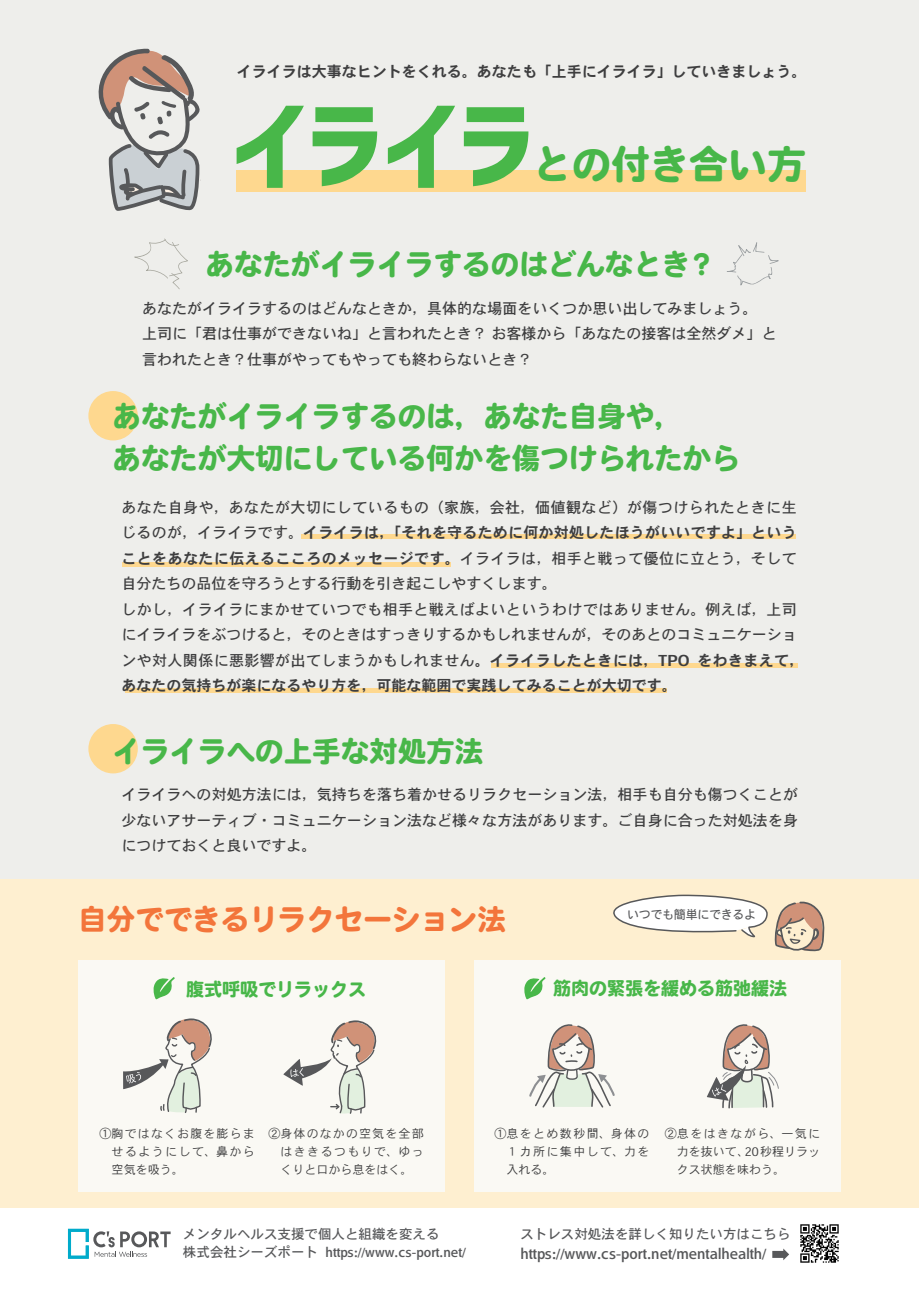
<style>
.page{position:relative;width:919px;height:1289px;background:#fff}
.page>*{position:absolute;margin:0;border:0;box-sizing:border-box;transform-origin:0 0}
.t1{font:102px "Corporate Logo Bold";color:#48b749}
.t2{font:39px "Heisei Maru Go Std W8";color:#48b749}
.t3{font:28.5px/42px "Heisei Maru Go Std W8";color:#48b749}
.t4{font:28.5px "Heisei Maru Go Std W8";color:#f3753b}
.t5{font:18px "Heisei Maru Go Std W8";color:#48b749}
.t6{font:15px/25.5px "Heisei Kaku Go Std W5";color:#3e3e3f}
.t7{font:15px/25.5px "Heisei Kaku Go Std W7";color:#3e3e3f}
.t8{font:15px "Heisei Kaku Go Std W5";letter-spacing:.03em;color:#3e3e3f}
.t9{font:15px "Heisei Kaku Go Std W5";color:#57585a}
.t10{font:13.5px/18px "Heisei Kaku Go Std W5";color:#57585a}
.t11{font:12px/18px "Heisei Kaku Go Std W3";letter-spacing:.095em;color:#3e3e3f;text-align:justify}
.t12{font:12px "Heisei Maru Go Std W4";letter-spacing:-.025em;color:#57585a}
.s1{font-family:"Heisei Kaku Go Std W5"}
.s2{font-family:"Heisei Kaku Go Std W7"}
</style>
<div class="page">
<div style="left:0;top:0;width:918px;height:895px;background:#eeeeeb"></div>
<div style="left:0;top:879px;width:918px;height:329px;background:#feefd0"></div>
<div style="left:88px;top:391px;width:50px;height:49px;background:#fed88f;border-radius:50%"></div>
<div style="left:88px;top:724px;width:50px;height:49px;background:#fed88f;border-radius:50%"></div>
<div style="left:78px;top:960px;width:367px;height:231px;background:#faf9f4"></div>
<svg style="left:153px;top:977px;width:22px;height:22px"></svg>
<svg style="left:283px;top:1020px;width:94px;height:94px"></svg>
<svg style="left:123px;top:1018px;width:89px;height:95px"></svg>
<div style="left:474px;top:960px;width:366px;height:231px;background:#faf9f4"></div>
<svg style="left:524px;top:977px;width:22px;height:22px"></svg>
<svg style="left:528px;top:1024px;width:87px;height:168px"></svg>
<svg style="left:707px;top:1024px;width:72px;height:85px"></svg>
<svg style="left:772px;top:1248px;width:17px;height:12px"></svg>
<svg style="left:134px;top:238px;width:54px;height:51px"></svg>
<svg style="left:726px;top:242px;width:52px;height:43px"></svg>
<hr style="left:301px;top:535px;width:495px;height:4px;background:#fed88f">
<hr style="left:122px;top:562px;width:328px;height:4px;background:#fed88f">
<div style="left:125px;top:688px;width:541px;height:5px;background:#fed88f"></div>
<hr style="left:491px;top:663px;width:306px;height:4px;background:#fed88f">
<svg style="left:774px;top:901px;width:51px;height:51px"></svg>
<div style="left:236px;top:170px;width:569px;height:21px;background:#fed88f"></div>
<svg style="left:98px;top:48px;width:103px;height:163px"></svg>
<svg style="left:68px;top:1228px;width:103px;height:30px"></svg>
<svg style="left:613px;top:894px;width:155px;height:43px"></svg>
<img style="left:800px;top:1224px;width:39px;height:39px">
<p class="t7" style="left:237px;top:59px;width:571px">イライラは大事なヒントをくれる。あなたも「上手にイライラ」していきましょう。</p>
<h1 class="t1" style="left:232px;top:75px;width:304px">イライラ</h1>
<h2 class="t2" style="left:533px;top:143px;width:274px">との付き合い方</h2>
<h3 class="t3" style="left:206px;top:244px;width:511px">あなたがイライラするのはどんなとき？</h3>
<p class="t6" style="left:142px;top:295px;width:636px">あなたがイライラするのはどんなときか，具体的な場面をいくつか思い出してみましょう。<br>上司に「君は仕事ができないね」と言われたとき？ お客様から「あなたの接客は全然ダメ」と言われたとき？仕事がやってもやっても終わらないとき？</p>
<h3 class="t3" style="left:113px;top:396px;width:629px">あなたがイライラするのは，あなた自身や，<br>あなたが大切にしている何かを傷つけられたから</h3>
<p class="t8" style="left:121px;top:498px;width:676px">あなた自身や，あなたが大切にしているもの（家族，会社，価値観など）が傷つけられたときに生</p>
<p class="t7" style="left:121px;top:520px;width:676px"><span class="s1">じるのが，イライラです。</span>イライラは，「それを守るために何か対処したほうがいいですよ」ということをあなたに伝えるこころのメッセージです。<span class="s1">イライラは，相手と戦って優位に立とう，そして</span></p>
<p class="t6" style="left:121px;top:571px;width:684px">自分たちの品位を守ろうとする行動を引き起こしやすくします。<br>しかし，イライラにまかせていつでも相手と戦えばよいというわけではありません。例えば，上司にイライラをぶつけると，そのときはすっきりするかもしれませんが，そのあとのコミュニケーションや対人関係に悪影響が出てしまうかもしれません<span class="s2">。イライラしたときには，TPO をわきまえて，</span></p>
<p class="t7" style="left:121px;top:673px;width:557px">あなたの気持ちが楽になるやり方を，可能な範囲で実践してみることが大切です。</p>
<h3 class="t3" style="left:113px;top:731px;width:372px">イライラへの上手な対処方法</h3>
<p class="t6" style="left:121px;top:782px;width:678px;text-align:justify">イライラへの対処方法には，気持ちを落ち着かせるリラクセーション法，相手も自分も傷つくことが少ないアサーティブ・コミュニケーション法など様々な方法があります。ご自身に合った対処法を身につけておくと良いですよ。</p>
<h3 class="t4" style="left:78px;top:903px;width:429px">自分でできるリラクセーション法</h3>
<p class="t5" style="left:186px;top:978px;width:181px">腹式呼吸でリラックス</p>
<p class="t12" style="left:627px;top:906px;width:130px">いつでも簡単にできるよ</p>
<p class="t5" style="left:553px;top:978px;width:236px">筋肉の緊張を緩める筋弛緩法</p>
<p class="t11" style="left:100px;top:1123px;width:157px">①胸ではなくお腹を膨らま　せるようにして、鼻から　空気を吸う。</p>
<p class="t11" style="left:268px;top:1123px;width:157px">②身体のなかの空気を全部　はききるつもりで、ゆっ　くりと口から息をはく。</p>
<p class="t10" style="left:183px;top:1224px;width:284px">メンタルヘルス支援で個人と組織を変える<br>株式会社シーズポート https://www.cs-port.net/</p>
<p class="t11" style="left:494px;top:1123px;width:157px">①息をとめ数秒間、身体の　１カ所に集中して、力を　入れる。</p>
<p class="t11" style="left:665px;top:1123px;width:157px">②息をはきながら、一気に　力を抜いて、20秒程リラッ　クス状態を味わう。</p>
<p class="t10" style="left:520px;top:1224px;width:271px">ストレス対処法を詳しく知りたい方はこちら</p>
<p class="t9" style="left:520px;top:1244px;width:247px">https://www.cs-port.net/mentalhealth/</p>
</div>
